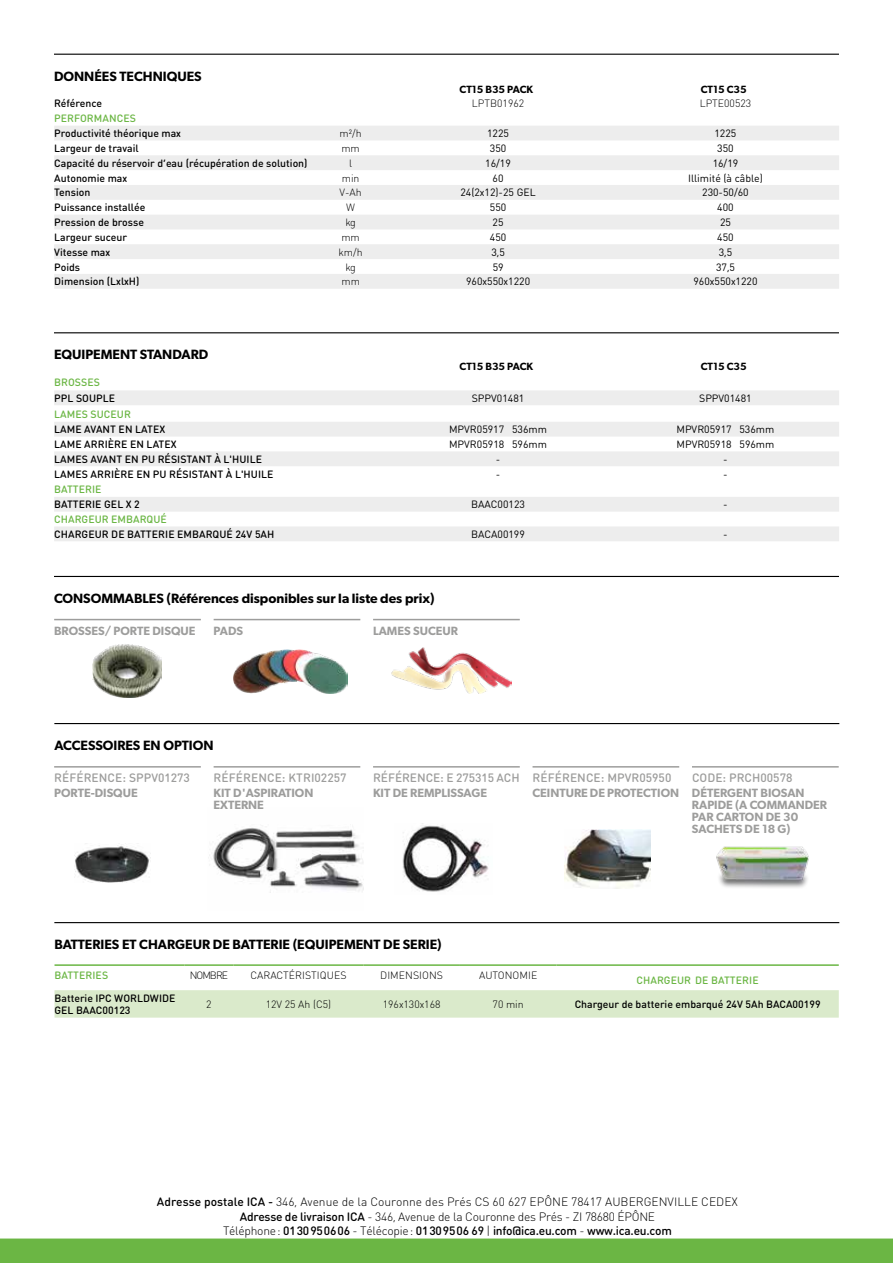
<style>
.page{position:relative;width:893px;height:1263px;background:#fff}
.page>*{position:absolute;margin:0;border:0;box-sizing:border-box;transform-origin:0 0}
.t1{font:600 13.5px "Gibson";color:#000}
.t2{font:300 12px/14.4px "DIN Round Pro";color:#000;text-align:center}
.t3{font:600 12px/12px "Gibson";color:#9d9d9c}
.t4{font:500 12px "DIN Round Pro";letter-spacing:.005em;color:#9d9d9c}
.t5{font:500 10.5px/12.6px "DIN Round Pro";color:#000}
.t6{font:10.5px "DIN Round Pro";color:#000}
.t7{font:300 10.5px "DIN Round Pro";color:#000}
.t8{font:500 10.5px "DIN Round Pro";letter-spacing:.005em;color:#6bb644}
.t9{font:600 10.5px "Gibson";color:#000}
.s1{font-weight:500}
</style>
<div class="page">
<div style="left:0;top:1238px;width:893px;height:25px;background:#6bb644"></div>
<hr style="left:54px;top:766px;width:147px;height:1px;background:#9d9d9c">
<hr style="left:373px;top:766px;width:147px;height:1px;background:#9d9d9c">
<hr style="left:214px;top:766px;width:146px;height:1px;background:#9d9d9c">
<hr style="left:532px;top:766px;width:147px;height:1px;background:#9d9d9c">
<hr style="left:692px;top:766px;width:147px;height:1px;background:#9d9d9c">
<hr style="left:54px;top:54px;width:785px;height:1px;background:#000">
<hr style="left:54px;top:576px;width:785px;height:1px;background:#000">
<hr style="left:54px;top:332px;width:785px;height:1px;background:#000">
<hr style="left:54px;top:723px;width:785px;height:1px;background:#000">
<svg style="left:54px;top:126px;width:785px;height:163px;fill:#ededed"></svg>
<svg style="left:54px;top:390px;width:785px;height:76px;fill:#ededed"></svg>
<svg style="left:54px;top:497px;width:785px;height:44px"></svg>
<img style="left:209px;top:828px;width:154px;height:65px">
<svg style="left:55px;top:990px;width:784px;height:28px;background:#daeacc"></svg>
<hr style="left:55px;top:964px;width:129px;height:2px;background:#6bb644">
<hr style="left:184px;top:964px;width:50px;height:2px;background:#6bb644">
<hr style="left:234px;top:964px;width:129px;height:2px;background:#6bb644">
<hr style="left:363px;top:964px;width:97px;height:2px;background:#6bb644">
<hr style="left:460px;top:964px;width:96px;height:2px;background:#6bb644">
<hr style="left:556px;top:964px;width:283px;height:2px;background:#6bb644">
<hr style="left:54px;top:922px;width:785px;height:1px;background:#000">
<img style="left:402px;top:825px;width:87px;height:67px">
<img style="left:565px;top:829px;width:86px;height:59px">
<img style="left:75px;top:845px;width:75px;height:37px">
<hr style="left:54px;top:619px;width:147px;height:1px;background:#9d9d9c">
<hr style="left:214px;top:619px;width:146px;height:1px;background:#9d9d9c">
<hr style="left:373px;top:619px;width:147px;height:1px;background:#9d9d9c">
<img style="left:234px;top:649px;width:114px;height:44px">
<img style="left:93px;top:644px;width:68px;height:53px">
<img style="left:391px;top:648px;width:120px;height:45px">
<img style="left:716px;top:846px;width:93px;height:42px">
<p class="t1" style="left:54px;top:68px;width:149px">DONNÉES TECHNIQUES</p>
<p class="t9" style="left:460px;top:83px;width:75px">CT15 B35 PACK</p>
<p class="t9" style="left:701px;top:83px;width:47px">CT15 C35</p>
<p class="t5" style="left:54px;top:97px;width:49px">Référence</p>
<p class="t7" style="left:472px;top:97px;width:54px">LPTB01962</p>
<p class="t7" style="left:700px;top:97px;width:53px">LPTE00523</p>
<p class="t8" style="left:54px;top:111px;width:83px">PERFORMANCES</p>
<p class="t5" style="left:54px;top:127px;width:128px">Productivité théorique max</p>
<p class="t7" style="left:340px;top:126px;width:23px">m²/h</p>
<p class="t6" style="left:487px;top:126px;width:23px">1225</p>
<p class="t6" style="left:714px;top:126px;width:23px">1225</p>
<p class="t5" style="left:54px;top:141px;width:86px">Largeur de travail</p>
<p class="t7" style="left:341px;top:141px;width:20px">mm</p>
<p class="t6" style="left:490px;top:141px;width:18px">350</p>
<p class="t6" style="left:717px;top:141px;width:18px">350</p>
<p class="t5" style="left:54px;top:156px;width:255px">Capacité du réservoir d’eau (récupération de solution)</p>
<p class="t7" style="left:349px;top:156px;width:5px">l</p>
<p class="t6" style="left:485px;top:156px;width:27px">16/19</p>
<p class="t6" style="left:713px;top:156px;width:27px">16/19</p>
<p class="t5" style="left:54px;top:171px;width:74px">Autonomie max</p>
<p class="t7" style="left:342px;top:171px;width:19px">min</p>
<p class="t6" style="left:493px;top:171px;width:12px">60</p>
<p class="t6" style="left:688px;top:171px;width:76px">Illimité (à câble)</p>
<p class="t5" style="left:54px;top:186px;width:38px">Tension</p>
<p class="t7" style="left:339px;top:186px;width:24px">V-Ah</p>
<p class="t6" style="left:460px;top:186px;width:77px">24(2x12)-25 GEL</p>
<p class="t6" style="left:702px;top:186px;width:48px">230-50/60</p>
<p class="t5" style="left:54px;top:201px;width:93px">Puissance installée</p>
<p class="t7" style="left:346px;top:201px;width:10px">W</p>
<p class="t6" style="left:490px;top:200px;width:18px">550</p>
<p class="t6" style="left:717px;top:200px;width:18px">400</p>
<p class="t5" style="left:54px;top:216px;width:91px">Pression de brosse</p>
<p class="t7" style="left:345px;top:215px;width:12px">kg</p>
<p class="t6" style="left:493px;top:215px;width:12px">25</p>
<p class="t6" style="left:720px;top:215px;width:12px">25</p>
<p class="t5" style="left:54px;top:230px;width:74px">Largeur suceur</p>
<p class="t7" style="left:341px;top:230px;width:20px">mm</p>
<p class="t6" style="left:490px;top:230px;width:18px">450</p>
<p class="t6" style="left:717px;top:230px;width:18px">450</p>
<p class="t5" style="left:54px;top:245px;width:57px">Vitesse max</p>
<p class="t7" style="left:339px;top:245px;width:26px">km/h</p>
<p class="t6" style="left:491px;top:245px;width:15px">3,5</p>
<p class="t6" style="left:719px;top:245px;width:15px">3,5</p>
<p class="t5" style="left:54px;top:260px;width:27px">Poids</p>
<p class="t7" style="left:345px;top:260px;width:12px">kg</p>
<p class="t6" style="left:493px;top:260px;width:12px">59</p>
<p class="t6" style="left:716px;top:260px;width:20px">37,5</p>
<p class="t5" style="left:54px;top:275px;width:87px">Dimension (LxlxH)</p>
<p class="t7" style="left:341px;top:275px;width:20px">mm</p>
<p class="t6" style="left:466px;top:275px;width:66px">960x550x1220</p>
<p class="t6" style="left:693px;top:275px;width:66px">960x550x1220</p>
<p class="t1" style="left:54px;top:347px;width:156px">EQUIPEMENT STANDARD</p>
<p class="t9" style="left:460px;top:361px;width:75px">CT15 B35 PACK</p>
<p class="t9" style="left:701px;top:361px;width:47px">CT15 C35</p>
<p class="t8" style="left:54px;top:375px;width:47px">BROSSES</p>
<p class="t5" style="left:54px;top:391px;width:63px">PPL SOUPLE</p>
<p class="t6" style="left:472px;top:391px;width:54px">SPPV01481</p>
<p class="t6" style="left:699px;top:391px;width:54px">SPPV01481</p>
<p class="t8" style="left:54px;top:407px;width:78px">LAMES SUCEUR</p>
<p class="t5" style="left:54px;top:423px;width:113px">LAME AVANT EN LATEX</p>
<p class="t6" style="left:449px;top:422px;width:99px">MPVR05917 536mm</p>
<p class="t6" style="left:676px;top:422px;width:99px">MPVR05917 536mm</p>
<p class="t5" style="left:54px;top:438px;width:124px">LAME ARRIÈRE EN LATEX</p>
<p class="t6" style="left:449px;top:437px;width:99px">MPVR05918 596mm</p>
<p class="t6" style="left:676px;top:437px;width:99px">MPVR05918 596mm</p>
<p class="t5" style="left:54px;top:452px;width:209px">LAMES AVANT EN PU RÉSISTANT À L'HUILE</p>
<p class="t6" style="left:496px;top:452px;width:6px">-</p>
<p class="t6" style="left:723px;top:452px;width:6px">-</p>
<p class="t5" style="left:54px;top:468px;width:221px">LAMES ARRIÈRE EN PU RÉSISTANT À L'HUILE</p>
<p class="t6" style="left:496px;top:467px;width:6px">-</p>
<p class="t6" style="left:723px;top:467px;width:6px">-</p>
<p class="t8" style="left:54px;top:482px;width:49px">BATTERIE</p>
<p class="t5" style="left:54px;top:498px;width:87px">BATTERIE GEL X 2</p>
<p class="t6" style="left:471px;top:497px;width:55px">BAAC00123</p>
<p class="t6" style="left:723px;top:497px;width:6px">-</p>
<p class="t8" style="left:54px;top:512px;width:114px">CHARGEUR EMBARQUÉ</p>
<p class="t5" style="left:54px;top:527px;width:222px">CHARGEUR DE BATTERIE EMBARQUÉ 24V 5AH</p>
<p class="t6" style="left:471px;top:527px;width:55px">BACA00199</p>
<p class="t6" style="left:723px;top:527px;width:6px">-</p>
<p class="t1" style="left:54px;top:590px;width:382px">CONSOMMABLES (Références disponibles sur la liste des prix)</p>
<p class="t3" style="left:54px;top:624px;width:143px">BROSSES/ PORTE DISQUE</p>
<p class="t3" style="left:214px;top:624px;width:31px">PADS</p>
<p class="t3" style="left:373px;top:624px;width:86px">LAMES SUCEUR</p>
<p class="t1" style="left:54px;top:737px;width:161px">ACCESSOIRES EN OPTION</p>
<p class="t4" style="left:54px;top:769px;width:137px">RÉFÉRENCE: SPPV01273</p>
<p class="t4" style="left:214px;top:769px;width:134px">RÉFÉRENCE: KTRI02257</p>
<p class="t4" style="left:373px;top:769px;width:300px">RÉFÉRENCE: E 275315 ACH RÉFÉRENCE: MPVR05950</p>
<p class="t4" style="left:692px;top:769px;width:102px">CODE: PRCH00578</p>
<p class="t3" style="left:54px;top:786px;width:85px">PORTE-DISQUE</p>
<p class="t3" style="left:214px;top:786px;width:101px">KIT D'ASPIRATION<br>EXTERNE</p>
<p class="t3" style="left:373px;top:786px;width:116px">KIT DE REMPLISSAGE</p>
<p class="t3" style="left:692px;top:786px;width:137px;text-indent:-159px">CEINTURE DE PROTECTION DÉTERGENT BIOSAN<br>RAPIDE (A COMMANDER<br>PAR CARTON DE 30<br>SACHETS DE 18 G)</p>
<p class="t1" style="left:54px;top:936px;width:389px">BATTERIES ET CHARGEUR DE BATTERIE (EQUIPEMENT DE SERIE)</p>
<p class="t8" style="left:55px;top:968px;width:55px">BATTERIES</p>
<p class="t7" style="left:190px;top:968px;width:40px">NOMBRE</p>
<p class="t7" style="left:250px;top:968px;width:98px">CARACTÉRISTIQUES</p>
<p class="t7" style="left:380px;top:968px;width:64px">DIMENSIONS</p>
<p class="t7" style="left:479px;top:968px;width:60px">AUTONOMIE</p>
<p class="t8" style="left:637px;top:973px;width:124px">CHARGEUR DE BATTERIE</p>
<p class="t5" style="left:55px;top:991px;width:122px">Batterie IPC WORLDWIDE<br>GEL BAAC00123</p>
<p class="t7" style="left:206px;top:997px;width:7px">2</p>
<p class="t7" style="left:266px;top:997px;width:67px">12V 25 Ah (C5)</p>
<p class="t7" style="left:383px;top:997px;width:59px">196x130x168</p>
<p class="t7" style="left:493px;top:997px;width:33px">70 min</p>
<p class="t5" style="left:575px;top:997px;width:247px">Chargeur de batterie embarqué 24V 5Ah BACA00199</p>
<p class="t2" style="left:157px;top:1194px;width:582px"><span class="s1">Adresse postale ICA -</span> 346, Avenue de la Couronne des Prés CS 60 627 EPÔNE 78417 AUBERGENVILLE CEDEX<br><span class="s1">Adresse de livraison ICA</span> - 346, Avenue de la Couronne des Prés - ZI 78680 ÉPÔNE<br>Téléphone : <span class="s1">01 30 95 06 06</span> - Télécopie : <span class="s1">01 30 95 06 69</span> | <span class="s1">info@ica.eu.com</span> - <span class="s1">www.ica.eu.com</span></p>
</div>
